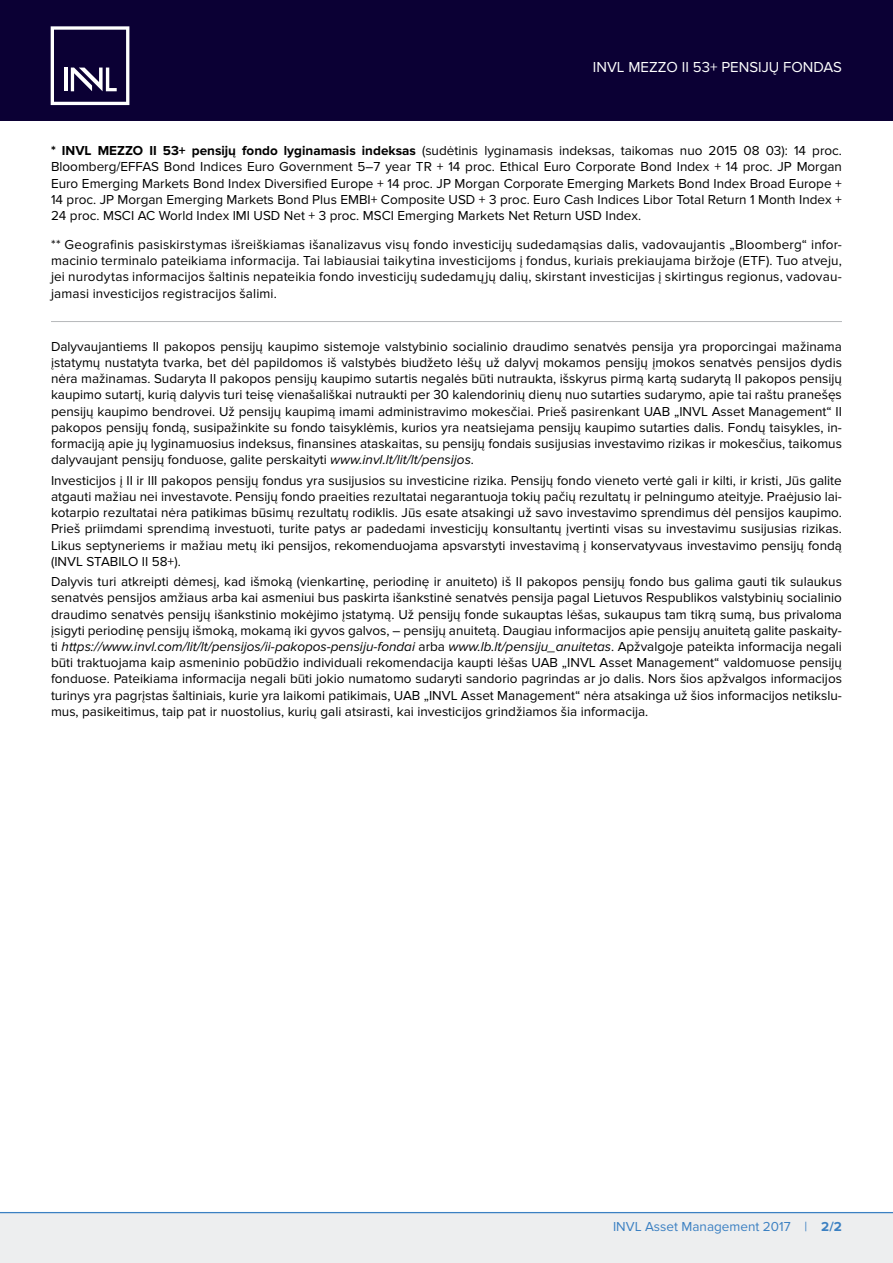
<style>
.page{position:relative;width:893px;height:1263px;background:#fff}
.page>*{position:absolute;margin:0;border:0;box-sizing:border-box;transform-origin:0 0}
.t1{font:15px "Proxima Nova";color:#fff}
.t2{font:13.5px/16.2px "Proxima Nova";color:#000;text-align:justify}
.t3{font:13.5px "Proxima Nova";color:#3b80c2}
.s1{font-weight:700}
.s2{font-style:italic}
</style>
<div class="page">
<div style="left:0;top:0;width:893px;height:120px;background:#0b0034"></div>
<div style="left:0;top:1212px;width:893px;height:51px;background:#edeeef"></div>
<hr style="left:0;top:1212px;width:893px;height:1px;background:#3b80c2">
<svg style="left:51px;top:26px;width:78px;height:79px"></svg>
<hr style="left:51px;top:321px;width:791px;height:1px;background:#b6b8bb">
<p class="t1" style="left:593px;top:58px;width:251px">INVL MEZZO II 53+ PENSIJŲ FONDAS</p>
<p class="t2" style="left:51px;top:143px;width:792px"><span class="s1">* INVL MEZZO II 53+ pensijų fondo lyginamasis indeksas</span> (sudėtinis lyginamasis indeksas, taikomas nuo 2015 08 03): 14 proc.<br>Bloomberg/EFFAS Bond Indices Euro Government 5–7 year TR + 14 proc. Ethical Euro Corporate Bond Index + 14 proc. JP Morgan Euro Emerging Markets Bond Index Diversified Europe + 14 proc. JP Morgan Corporate Emerging Markets Bond Index Broad Europe + 14 proc. JP Morgan Emerging Markets Bond Plus EMBI+ Composite USD + 3 proc. Euro Cash Indices Libor Total Return 1 Month Index + 24 proc. MSCI AC World Index IMI USD Net + 3 proc. MSCI Emerging Markets Net Return USD Index.</p>
<p class="t2" style="left:51px;top:237px;width:792px">** Geografinis pasiskirstymas išreiškiamas išanalizavus visų fondo investicijų sudedamąsias dalis, vadovaujantis „Bloomberg“ infor&shy;macinio terminalo pateikiama informacija. Tai labiausiai taikytina investicijoms į fondus, kuriais prekiaujama biržoje (ETF). Tuo atveju, jei nurodytas informacijos šaltinis nepateikia fondo investicijų sudedamųjų dalių, skirstant investicijas į skirtingus regionus, vadovau&shy;jamasi investicijos registracijos šalimi.</p>
<p class="t2" style="left:51px;top:338px;width:792px">Dalyvaujantiems II pakopos pensijų kaupimo sistemoje valstybinio socialinio draudimo senatvės pensija yra proporcingai mažinama įstatymų nustatyta tvarka, bet dėl papildomos iš valstybės biudžeto lėšų už dalyvį mokamos pensijų įmokos senatvės pensijos dydis nėra mažinamas. Sudaryta II pakopos pensijų kaupimo sutartis negalės būti nutraukta, išskyrus pirmą kartą sudarytą II pakopos pensijų kaupimo sutartį, kurią dalyvis turi teisę vienašališkai nutraukti per 30 kalendorinių dienų nuo sutarties sudarymo, apie tai raštu pranešęs pensijų kaupimo bendrovei. Už pensijų kaupimą imami administravimo mokesčiai. Prieš pasirenkant UAB „INVL Asset Management“ II pakopos pensijų fondą, susipažinkite su fondo taisyklėmis, kurios yra neatsiejama pensijų kaupimo sutarties dalis. Fondų taisykles, in&shy;formaciją apie jų lyginamuosius indeksus, finansines ataskaitas, su pensijų fondais susijusias investavimo rizikas ir mokesčius, taikomus dalyvaujant pensijų fonduose, galite perskaityti <span class="s2">www.invl.lt/lit/lt/pensijos</span>.</p>
<p class="t2" style="left:51px;top:472px;width:792px">Investicijos į II ir III pakopos pensijų fondus yra susijusios su investicine rizika. Pensijų fondo vieneto vertė gali ir kilti, ir kristi, Jūs galite atgauti mažiau nei investavote. Pensijų fondo praeities rezultatai negarantuoja tokių pačių rezultatų ir pelningumo ateityje. Praėjusio lai&shy;kotarpio rezultatai nėra patikimas būsimų rezultatų rodiklis. Jūs esate atsakingi už savo investavimo sprendimus dėl pensijos kaupimo.<br>Prieš priimdami sprendimą investuoti, turite patys ar padedami investicijų konsultantų įvertinti visas su investavimu susijusias rizikas.<br>Likus septyneriems ir mažiau metų iki pensijos, rekomenduojama apsvarstyti investavimą į konservatyvaus investavimo pensijų fondą (INVL STABILO II 58+).</p>
<p class="t2" style="left:51px;top:574px;width:792px">Dalyvis turi atkreipti dėmesį, kad išmoką (vienkartinę, periodinę ir anuiteto) iš II pakopos pensijų fondo bus galima gauti tik sulaukus senatvės pensijos amžiaus arba kai asmeniui bus paskirta išankstinė senatvės pensija pagal Lietuvos Respublikos valstybinių socialinio draudimo senatvės pensijų išankstinio mokėjimo įstatymą. Už pensijų fonde sukauptas lėšas, sukaupus tam tikrą sumą, bus privaloma įsigyti periodinę pensijų išmoką, mokamą iki gyvos galvos, – pensijų anuitetą. Daugiau informacijos apie pensijų anuitetą galite paskaity&shy;ti <span class="s2">https://www.invl.com/lit/lt/pensijos/ii-pakopos-pensiju-fondai</span> arba <span class="s2">www.lb.lt/pensiju_anuitetas</span>. Apžvalgoje pateikta informacija negali būti traktuojama kaip asmeninio pobūdžio individuali rekomendacija kaupti lėšas UAB „INVL Asset Management“ valdomuose pensijų fonduose. Pateikiama informacija negali būti jokio numatomo sudaryti sandorio pagrindas ar jo dalis. Nors šios apžvalgos informacijos turinys yra pagrįstas šaltiniais, kurie yra laikomi patikimais, UAB „INVL Asset Management“ nėra atsakinga už šios informacijos netikslu&shy;mus, pasikeitimus, taip pat ir nuostolius, kurių gali atsirasti, kai investicijos grindžiamos šia informacija.</p>
<p class="t3" style="left:613px;top:1219px;width:230px">INVL Asset Management 2017 | <span class="s1">2/2</span></p>
</div>
